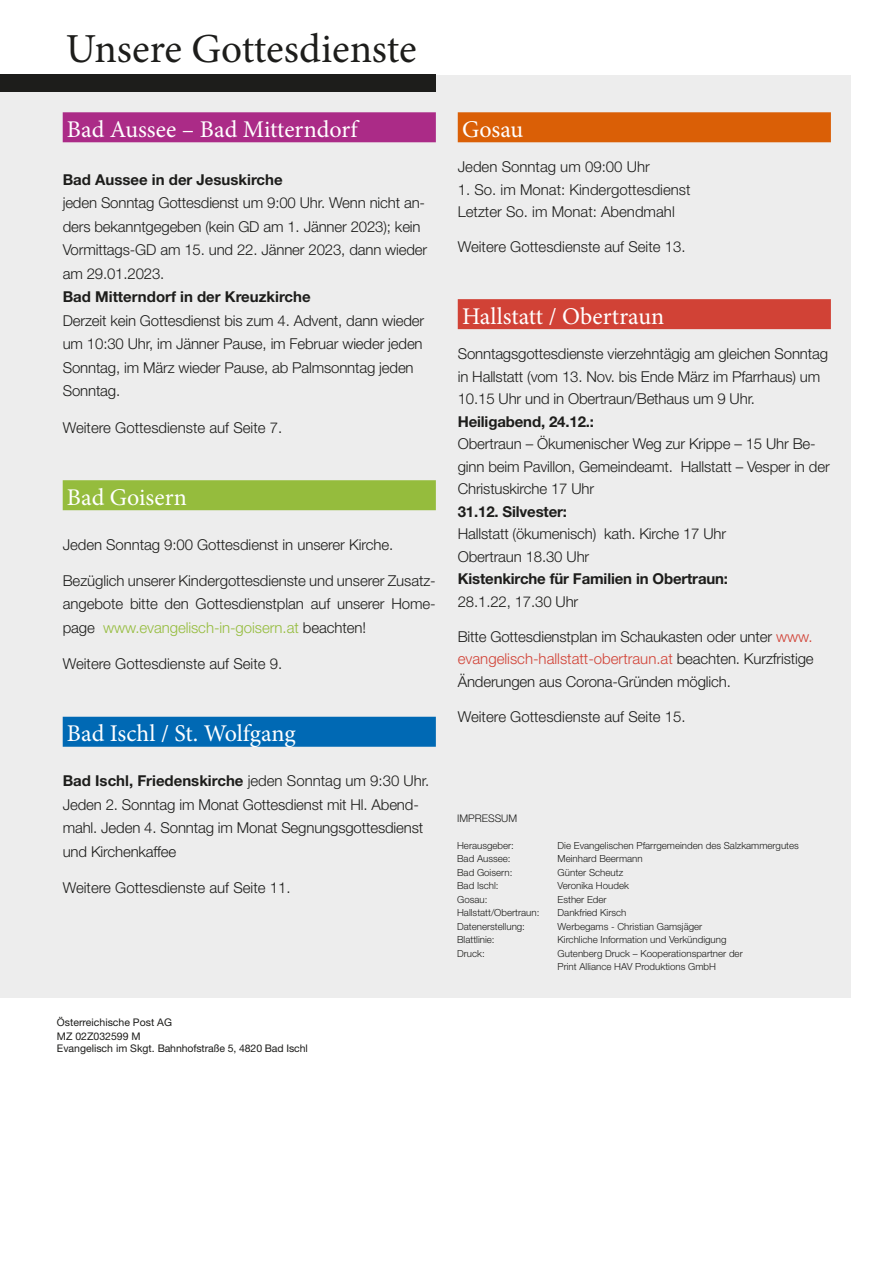
<style>
.page{position:relative;width:893px;height:1263px;background:#fff}
.page>*{position:absolute;margin:0;border:0;box-sizing:border-box;transform-origin:0 0}
.t1{font:41.25px "Minion Pro";letter-spacing:-.005em;color:#1d1d1b}
.t2{font:24px "Minion Pro";color:#fff}
.t3{font:300 15px/22.5px "Helvetica Neue LT Std";letter-spacing:-.01em;color:#1d1d1b}
.t4{font:700 15px "Helvetica Neue LT Std";letter-spacing:-.01em;color:#1d1d1b}
.t5{font:10.5px/13px "Helvetica Neue LT Std";color:#1d1d1b}
.t6{font:300 10.5px "Helvetica Neue LT Std";color:#1d1d1b}
.t7{font:300 9.75px/13.5px "Helvetica Neue LT Std";color:#1d1d1b}
.s1{color:#95bc3d}
.s2{font-weight:700}
.s3{color:#d14236}
</style>
<div class="page">
<div style="left:0;top:75px;width:850px;height:922px;background:#ededed"></div>
<div style="left:63px;top:112px;width:373px;height:30px;background:#ab2b87"></div>
<div style="left:63px;top:480px;width:373px;height:30px;background:#95bc3d"></div>
<div style="left:63px;top:717px;width:373px;height:30px;background:#0069b4"></div>
<div style="left:458px;top:112px;width:373px;height:30px;background:#da5f06"></div>
<div style="left:458px;top:299px;width:373px;height:30px;background:#d14236"></div>
<div style="left:0;top:75px;width:436px;height:17px;background:#1d1d1b"></div>
<h1 class="t1" style="left:66px;top:21px;width:352px">Unsere Gottesdienste</h1>
<h2 class="t2" style="left:67px;top:113px;width:292px">Bad Aussee – Bad Mitterndorf</h2>
<p class="t4" style="left:63px;top:170px;width:222px">Bad Aussee in der Jesuskirche</p>
<p class="t3" style="left:63px;top:191px;width:366px;line-height:23.4px">jeden Sonntag Gottesdienst um 9:00 Uhr. Wenn nicht an&shy;ders bekanntgegeben (kein GD am 1. Jänner 2023); kein Vormittags-GD am 15. und 22. Jänner 2023, dann wieder am 29.01.2023.</p>
<p class="t4" style="left:63px;top:288px;width:250px">Bad Mitterndorf in der Kreuzkirche</p>
<p class="t3" style="left:63px;top:308px;width:363px;line-height:23.5px">Derzeit kein Gottesdienst bis zum 4. Advent, dann wieder um 10:30 Uhr, im Jänner Pause, im Februar wieder jeden Sonntag, im März wieder Pause, ab Palmsonntag jeden Sonntag.</p>
<p class="t3" style="left:63px;top:416px;width:221px">Weitere Gottesdienste auf Seite 7.</p>
<h2 class="t2" style="left:67px;top:481px;width:122px">Bad Goisern</h2>
<p class="t3" style="left:63px;top:533px;width:332px">Jeden Sonntag 9:00 Gottesdienst in unserer Kirche.</p>
<p class="t3" style="left:63px;top:568px;width:375px;line-height:23.4px;text-align:justify">Bezüglich unserer Kindergottesdienste und unserer Zusatz&shy;angebote bitte den Gottesdienstplan auf unserer Home&shy;page <span class="s1">www.evangelisch-in-goisern.at</span> beachten!</p>
<p class="t3" style="left:63px;top:652px;width:221px">Weitere Gottesdienste auf Seite 9.</p>
<h2 class="t2" style="left:67px;top:718px;width:230px">Bad Ischl / St. Wolfgang</h2>
<p class="t3" style="left:63px;top:769px;width:368px;line-height:23.5px"><span class="s2">Bad Ischl, Friedenskirche</span> jeden Sonntag um 9:30 Uhr.<br>Jeden 2. Sonntag im Monat Gottesdienst mit Hl. Abend&shy;mahl. Jeden 4. Sonntag im Monat Segnungsgottesdienst und Kirchenkaffee</p>
<p class="t3" style="left:63px;top:876px;width:229px">Weitere Gottesdienste auf Seite 11.</p>
<p class="t5" style="left:57px;top:1016px;width:252px">Österreichische Post AG<br>MZ 02Z032599 M<br>Evangelisch im Skgt. Bahnhofstraße 5, 4820 Bad Ischl</p>
<h2 class="t2" style="left:462px;top:113px;width:63px">Gosau</h2>
<p class="t3" style="left:458px;top:155px;width:194px">Jeden Sonntag um 09:00 Uhr</p>
<p class="t3" style="left:458px;top:178px;width:234px">1. So. im Monat: Kindergottesdienst<br>Letzter So. im Monat: Abendmahl</p>
<p class="t3" style="left:458px;top:236px;width:229px">Weitere Gottesdienste auf Seite 13.</p>
<h2 class="t2" style="left:462px;top:300px;width:204px">Hallstatt / Obertraun</h2>
<p class="t3" style="left:458px;top:342px;width:372px">Sonntagsgottesdienste vierzehntägig am gleichen Sonntag in Hallstatt (vom 13. Nov. bis Ende März im Pfarrhaus) um<br>10.15 Uhr und in Obertraun/Bethaus um 9 Uhr.</p>
<p class="t4" style="left:458px;top:412px;width:138px">Heiligabend, 24.12.:</p>
<p class="t3" style="left:458px;top:432px;width:373px">Obertraun – Ökumenischer Weg zur Krippe – 15 Uhr Be&shy;ginn beim Pavillon, Gemeindeamt. Hallstatt – Vesper in der<br>Christuskirche 17 Uhr</p>
<p class="t4" style="left:458px;top:502px;width:111px">31.12. Silvester:</p>
<p class="t3" style="left:458px;top:522px;width:270px">Hallstatt (ökumenisch) kath. Kirche 17 Uhr<br>Obertraun 18.30 Uhr</p>
<p class="t4" style="left:458px;top:569px;width:272px">Kistenkirche für Familien in Obertraun:</p>
<p class="t3" style="left:458px;top:590px;width:122px">28.1.22, 17.30 Uhr</p>
<p class="t3" style="left:458px;top:625px;width:357px;text-align:justify">Bitte Gottesdienstplan im Schaukasten oder unter <span class="s3">www. evangelisch-hallstatt-obertraun.at</span> beachten. Kurzfristige Änderungen aus Corona-Gründen möglich.</p>
<p class="t3" style="left:458px;top:705px;width:229px">Weitere Gottesdienste auf Seite 15.</p>
<p class="t6" style="left:457px;top:812px;width:62px">IMPRESSUM</p>
<p class="t7" style="left:457px;top:838px;width:58px">Herausgeber:</p>
<p class="t7" style="left:558px;top:838px;width:243px">Die Evangelischen Pfarrgemeinden des Salzkammergutes</p>
<p class="t7" style="left:457px;top:852px;width:55px">Bad Aussee:</p>
<p class="t7" style="left:558px;top:852px;width:87px">Meinhard Beermann</p>
<p class="t7" style="left:457px;top:865px;width:57px">Bad Goisern:</p>
<p class="t7" style="left:558px;top:865px;width:67px">Günter Scheutz</p>
<p class="t7" style="left:457px;top:879px;width:43px">Bad Ischl:</p>
<p class="t7" style="left:558px;top:879px;width:73px">Veronika Houdek</p>
<p class="t7" style="left:457px;top:892px;width:32px">Gosau:</p>
<p class="t7" style="left:558px;top:892px;width:50px">Esther Eder</p>
<p class="t7" style="left:457px;top:906px;width:84px">Hallstatt/Obertraun:</p>
<p class="t7" style="left:558px;top:906px;width:70px">Dankfried Kirsch</p>
<p class="t7" style="left:457px;top:919px;width:69px">Datenerstellung:</p>
<p class="t7" style="left:558px;top:919px;width:146px">Werbegams - Christian Gamsjäger</p>
<p class="t7" style="left:457px;top:933px;width:39px">Blattlinie:</p>
<p class="t7" style="left:558px;top:933px;width:170px">Kirchliche Information und Verkündigung</p>
<p class="t7" style="left:457px;top:946px;width:29px">Druck:</p>
<p class="t7" style="left:558px;top:946px;width:187px">Gutenberg Druck – Kooperationspartner der<br>Print Alliance HAV Produktions GmbH</p>
</div>
